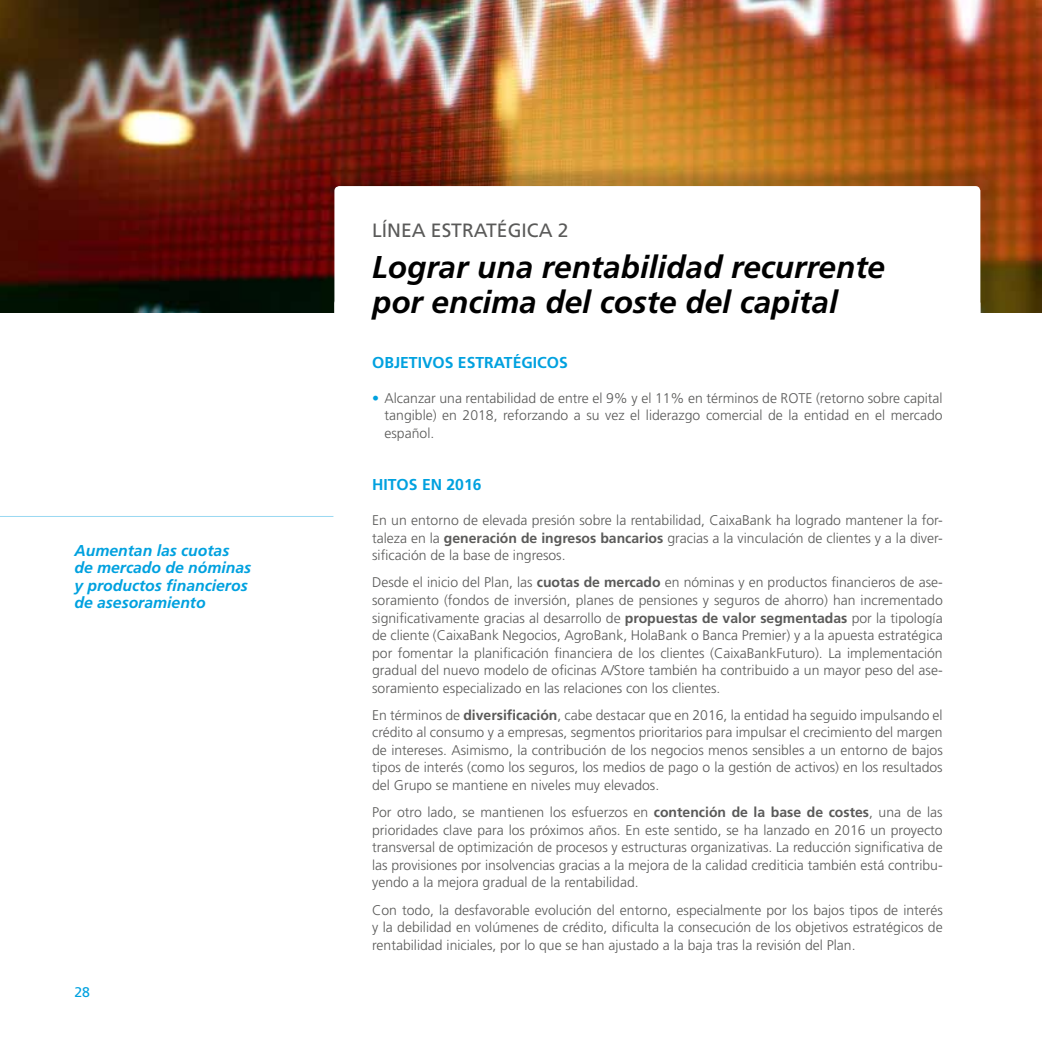
<style>
.page{position:relative;width:1042px;height:1042px;background:#fff}
.page>*{position:absolute;margin:0;border:0;box-sizing:border-box;transform-origin:0 0}
.t1{font:italic 700 31.5px/35px "Frutiger LT Std";color:#000}
.t2{font:19.25px "Frutiger LT Std";color:#5a5a59}
.t3{font:italic 700 15.75px/17.5px "Frutiger LT Std";color:#00a1df}
.t4{font:700 15.75px "Frutiger LT Std";color:#00a1df}
.t5{font:300 14px/17.5px "Frutiger LT Std";color:#5a5a59;text-align:justify}
.t6{font:14px "Frutiger LT Std";color:#00a1df}
.s1{color:#00a1df}
.s2{font-weight:700}
</style>
<div class="page">
<img style="left:0;top:0;width:1042px;height:313px">
<div style="left:336px;top:163px;width:665px;height:150px;background:#000;opacity:.2"></div>
<svg style="left:334px;top:186px;width:646px;height:116px"></svg>
<div style="left:334px;top:299px;width:646px;height:30px;background:#fff;border-radius:5px"></div>
<hr style="left:0;top:516px;width:333px;height:1px;background:#99d9f2">
<p class="t3" style="left:74px;top:542px;width:178px">Aumentan las cuotas de mercado de nóminas y productos financieros de asesoramiento</p>
<p class="t6" style="left:74px;top:983px;width:17px">28</p>
<h2 class="t2" style="left:372px;top:219px;width:198px">LÍNEA ESTRATÉGICA 2</h2>
<h1 class="t1" style="left:372px;top:249px;width:514px">Lograr una rentabilidad recurrente por encima del coste del capital</h1>
<p class="t4" style="left:372px;top:353px;width:197px">OBJETIVOS ESTRATÉGICOS</p>
<p class="t5" style="left:384px;top:389px;width:560px;text-indent:-12px"><span class="s1">•</span> Alcanzar una rentabilidad de entre el 9% y el 11% en términos de ROTE (retorno sobre capital tangible) en 2018, reforzando a su vez el liderazgo comercial de la entidad en el mercado español.</p>
<p class="t4" style="left:372px;top:475px;width:111px">HITOS EN 2016</p>
<p class="t5" style="left:372px;top:512px;width:572px">En un entorno de elevada presión sobre la rentabilidad, CaixaBank ha logrado mantener la for&shy;taleza en la <span class="s2">generación de ingresos bancarios</span> gracias a la vinculación de clientes y a la diver&shy;sificación de la base de ingresos.</p>
<p class="t5" style="left:372px;top:574px;width:572px">Desde el inicio del Plan, las <span class="s2">cuotas de mercado</span> en nóminas y en productos financieros de ase&shy;soramiento (fondos de inversión, planes de pensiones y seguros de ahorro) han incrementado significativamente gracias al desarrollo de <span class="s2">propuestas de valor segmentadas</span> por la tipología de cliente (CaixaBank Negocios, AgroBank, HolaBank o Banca Premier) y a la apuesta estratégica por fomentar la planificación financiera de los clientes (CaixaBankFuturo). La implementación gradual del nuevo modelo de oficinas A/Store también ha contribuido a un mayor peso del ase&shy;soramiento especializado en las relaciones con los clientes.</p>
<p class="t5" style="left:372px;top:706px;width:572px">En términos de <span class="s2">diversificación</span>, cabe destacar que en 2016, la entidad ha seguido impulsando el crédito al consumo y a empresas, segmentos prioritarios para impulsar el crecimiento del margen de intereses. Asimismo, la contribución de los negocios menos sensibles a un entorno de bajos tipos de interés (como los seguros, los medios de pago o la gestión de activos) en los resultados del Grupo se mantiene en niveles muy elevados.</p>
<p class="t5" style="left:372px;top:804px;width:572px">Por otro lado, se mantienen los esfuerzos en <span class="s2">contención de la base de costes</span>, una de las prioridades clave para los próximos años. En este sentido, se ha lanzado en 2016 un proyecto transversal de optimización de procesos y estructuras organizativas. La reducción significativa de las provisiones por insolvencias gracias a la mejora de la calidad crediticia también está contribu&shy;yendo a la mejora gradual de la rentabilidad.</p>
<p class="t5" style="left:372px;top:901px;width:572px">Con todo, la desfavorable evolución del entorno, especialmente por los bajos tipos de interés y la debilidad en volúmenes de crédito, dificulta la consecución de los objetivos estratégicos de rentabilidad iniciales, por lo que se han ajustado a la baja tras la revisión del Plan.</p>
</div>
